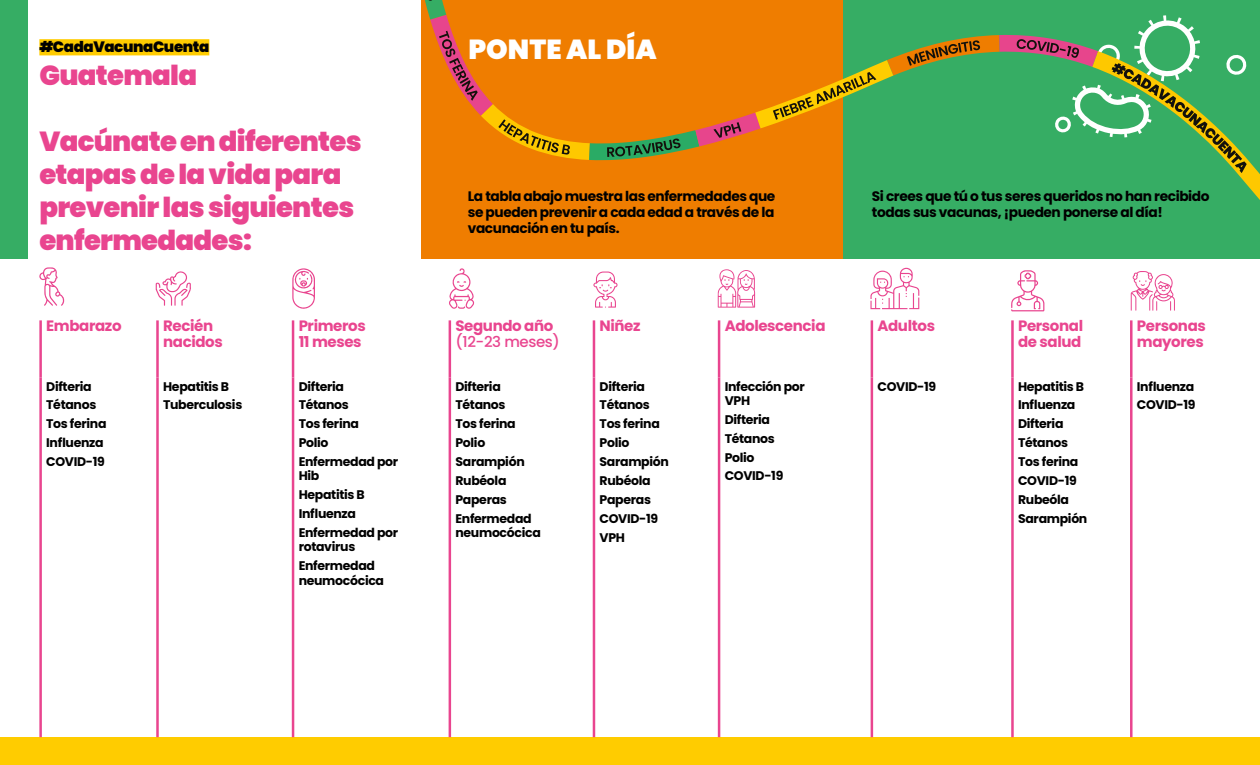
<style>
.page{position:relative;width:1260px;height:765px;background:#fff}
.page>*{position:absolute;margin:0;border:0;box-sizing:border-box;transform-origin:0 0}
.t1{font:900 27.5px/33px "Poppins";letter-spacing:-.025em;color:#e9458f}
.t2{font:900 27.5px "Poppins";color:#fff}
.table_header{font:700 15px/16.2px "Poppins";letter-spacing:-.025em;color:#e9458f}
.t3{font:900 15px "Poppins";letter-spacing:-.025em;color:#000}
.table_header-2{font:500 15px "Poppins";letter-spacing:-.025em;color:#e9458f}
.body_text{font:700 13.75px/16.2px "Poppins";letter-spacing:-.03em;color:#000;text-align:justify}
.list_of_diseases{font:700 12.5px/14.4px "Poppins";letter-spacing:-.025em;color:#000}
</style>
<div class="page">
<div style="left:0;top:737px;width:1260px;height:28px;background:#fc0"></div>
<div style="left:0;top:0;width:28px;height:259px;background:#36ad64"></div>
<div style="left:422px;top:0;width:422px;height:259px;background:#ef7d00"></div>
<div style="left:844px;top:0;width:416px;height:259px;background:#36ad64"></div>
<svg style="left:593px;top:272px;width:25px;height:36px"></svg>
<svg style="left:718px;top:269px;width:37px;height:39px"></svg>
<svg style="left:1011px;top:270px;width:33px;height:41px"></svg>
<svg style="left:1131px;top:271px;width:44px;height:40px"></svg>
<svg style="left:870px;top:268px;width:49px;height:41px"></svg>
<svg style="left:292px;top:268px;width:23px;height:41px"></svg>
<svg style="left:156px;top:271px;width:35px;height:35px"></svg>
<svg style="left:449px;top:268px;width:25px;height:41px"></svg>
<svg style="left:39px;top:267px;width:26px;height:39px"></svg>
<svg style="left:1249px;top:161px;width:11px;height:39px"></svg>
<svg style="left:421px;top:0;width:828px;height:209px"></svg>
<hr style="left:39px;top:320px;width:3px;height:57px;background:#e9458f">
<hr style="left:156px;top:320px;width:3px;height:57px;background:#e9458f">
<hr style="left:292px;top:320px;width:2px;height:57px;background:#e9458f">
<hr style="left:449px;top:320px;width:2px;height:57px;background:#e9458f">
<hr style="left:593px;top:320px;width:2px;height:57px;background:#e9458f">
<hr style="left:718px;top:320px;width:2px;height:57px;background:#e9458f">
<hr style="left:871px;top:320px;width:2px;height:57px;background:#e9458f">
<hr style="left:1011px;top:320px;width:3px;height:57px;background:#e9458f">
<hr style="left:1130px;top:320px;width:3px;height:57px;background:#e9458f">
<hr style="left:39px;top:377px;width:3px;height:360px;background:#e9458f">
<hr style="left:156px;top:377px;width:3px;height:360px;background:#e9458f">
<hr style="left:292px;top:377px;width:2px;height:360px;background:#e9458f">
<hr style="left:449px;top:377px;width:2px;height:360px;background:#e9458f">
<hr style="left:593px;top:377px;width:2px;height:360px;background:#e9458f">
<hr style="left:718px;top:377px;width:2px;height:360px;background:#e9458f">
<hr style="left:871px;top:377px;width:2px;height:360px;background:#e9458f">
<hr style="left:1011px;top:377px;width:3px;height:360px;background:#e9458f">
<hr style="left:1130px;top:377px;width:3px;height:360px;background:#e9458f">
<div style="left:39px;top:39px;width:170px;height:16px;background:#fc0"></div>
<p class="t3" style="left:39px;top:38px;width:171px">#CadaVacunaCuenta</p>
<p class="t1" style="left:39px;top:59px;width:159px">Guatemala</p>
<p class="t1" style="left:39px;top:125px;width:324px">Vacúnate en diferentes etapas de la vida para prevenir las siguientes enfermedades:</p>
<p class="t2" style="left:468px;top:33px;width:190px">PONTE AL DÍA</p>
<p class="body_text" style="left:468px;top:188px;width:309px">La tabla abajo muestra las enfermedades que se pueden prevenir a cada edad a través de la vacunación en tu país.</p>
<p class="body_text" style="left:872px;top:188px;width:339px">Si crees que tú o tus seres queridos no han recibido todas sus vacunas, ¡pueden ponerse al día!</p>
<p class="table_header" style="left:46px;top:318px;width:77px">Embarazo</p>
<p class="table_header" style="left:163px;top:318px;width:61px">Recién nacidos</p>
<p class="table_header" style="left:299px;top:318px;width:69px">Primeros<br>11 meses</p>
<p class="table_header" style="left:455px;top:318px;width:99px">Segundo año</p>
<p class="table_header-2" style="left:455px;top:333px;width:106px">(12-23 meses)</p>
<p class="table_header" style="left:600px;top:318px;width:42px">Niñez</p>
<p class="table_header" style="left:725px;top:318px;width:102px">Adolescencia</p>
<p class="table_header" style="left:878px;top:318px;width:59px">Adultos</p>
<p class="table_header" style="left:1018px;top:318px;width:67px">Personal de salud</p>
<p class="table_header" style="left:1137px;top:318px;width:70px">Personas mayores</p>
<p class="list_of_diseases" style="left:46px;top:379px;width:47px">Difteria</p>
<p class="list_of_diseases" style="left:46px;top:398px;width:52px">Tétanos</p>
<p class="list_of_diseases" style="left:46px;top:417px;width:62px">Tos ferina</p>
<p class="list_of_diseases" style="left:46px;top:436px;width:59px">Influenza</p>
<p class="list_of_diseases" style="left:46px;top:455px;width:60px">COVID-19</p>
<p class="list_of_diseases" style="left:163px;top:379px;width:68px">Hepatitis B</p>
<p class="list_of_diseases" style="left:163px;top:398px;width:81px">Tuberculosis</p>
<p class="list_of_diseases" style="left:299px;top:379px;width:47px">Difteria</p>
<p class="list_of_diseases" style="left:299px;top:398px;width:52px">Tétanos</p>
<p class="list_of_diseases" style="left:299px;top:417px;width:62px">Tos ferina</p>
<p class="list_of_diseases" style="left:299px;top:436px;width:31px">Polio</p>
<p class="list_of_diseases" style="left:299px;top:455px;width:101px">Enfermedad por<br>Hib</p>
<p class="list_of_diseases" style="left:299px;top:488px;width:68px">Hepatitis B</p>
<p class="list_of_diseases" style="left:299px;top:507px;width:59px">Influenza</p>
<p class="list_of_diseases" style="left:299px;top:526px;width:101px">Enfermedad por rotavirus</p>
<p class="list_of_diseases" style="left:299px;top:559px;width:87px">Enfermedad neumocócica</p>
<p class="list_of_diseases" style="left:455px;top:379px;width:47px">Difteria</p>
<p class="list_of_diseases" style="left:455px;top:398px;width:52px">Tétanos</p>
<p class="list_of_diseases" style="left:455px;top:417px;width:62px">Tos ferina</p>
<p class="list_of_diseases" style="left:455px;top:436px;width:31px">Polio</p>
<p class="list_of_diseases" style="left:455px;top:455px;width:71px">Sarampión</p>
<p class="list_of_diseases" style="left:455px;top:473px;width:53px">Rubéola</p>
<p class="list_of_diseases" style="left:455px;top:492px;width:53px">Paperas</p>
<p class="list_of_diseases" style="left:455px;top:511px;width:87px">Enfermedad neumocócica</p>
<p class="list_of_diseases" style="left:600px;top:379px;width:47px">Difteria</p>
<p class="list_of_diseases" style="left:600px;top:398px;width:52px">Tétanos</p>
<p class="list_of_diseases" style="left:600px;top:417px;width:62px">Tos ferina</p>
<p class="list_of_diseases" style="left:600px;top:436px;width:31px">Polio</p>
<p class="list_of_diseases" style="left:600px;top:455px;width:71px">Sarampión</p>
<p class="list_of_diseases" style="left:600px;top:473px;width:53px">Rubéola</p>
<p class="list_of_diseases" style="left:600px;top:492px;width:53px">Paperas</p>
<p class="list_of_diseases" style="left:600px;top:511px;width:60px">COVID-19</p>
<p class="list_of_diseases" style="left:600px;top:530px;width:27px">VPH</p>
<p class="list_of_diseases" style="left:725px;top:379px;width:82px">Infección por<br>VPH</p>
<p class="list_of_diseases" style="left:725px;top:412px;width:47px">Difteria</p>
<p class="list_of_diseases" style="left:725px;top:431px;width:52px">Tétanos</p>
<p class="list_of_diseases" style="left:725px;top:450px;width:31px">Polio</p>
<p class="list_of_diseases" style="left:725px;top:469px;width:60px">COVID-19</p>
<p class="list_of_diseases" style="left:878px;top:379px;width:60px">COVID-19</p>
<p class="list_of_diseases" style="left:1018px;top:379px;width:68px">Hepatitis B</p>
<p class="list_of_diseases" style="left:1018px;top:398px;width:59px">Influenza</p>
<p class="list_of_diseases" style="left:1018px;top:417px;width:47px">Difteria</p>
<p class="list_of_diseases" style="left:1018px;top:436px;width:52px">Tétanos</p>
<p class="list_of_diseases" style="left:1018px;top:455px;width:62px">Tos ferina</p>
<p class="list_of_diseases" style="left:1018px;top:473px;width:60px">COVID-19</p>
<p class="list_of_diseases" style="left:1018px;top:492px;width:53px">Rubeóla</p>
<p class="list_of_diseases" style="left:1018px;top:511px;width:71px">Sarampión</p>
<p class="list_of_diseases" style="left:1137px;top:379px;width:59px">Influenza</p>
<p class="list_of_diseases" style="left:1137px;top:398px;width:60px">COVID-19</p>
</div>
